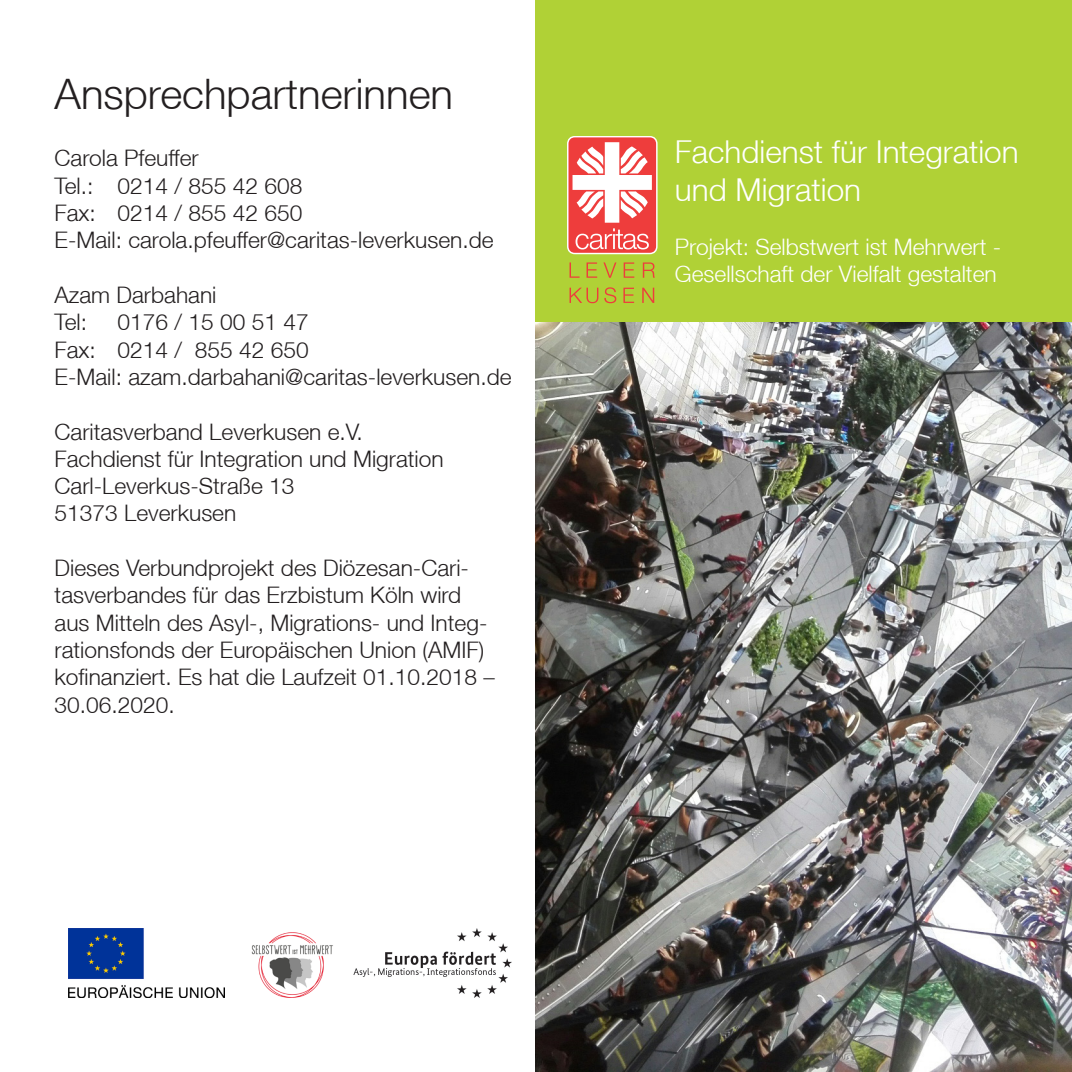
<style>
.page{position:relative;width:1072px;height:1072px;background:#fff}
.page>*{position:absolute;margin:0;border:0;box-sizing:border-box;transform-origin:0 0}
.t1{font:300 42px "Helvetica Neue LT";color:#231f20}
.t2{font:300 31.5px/37.8px "Helvetica Neue LT";color:#fff}
.t3{font:300 22.75px/27.3px "Helvetica Neue LT";color:#231f20}
.t4{font:300 22.75px/27.3px "Helvetica Neue LT";color:#fff}
</style>
<div class="page">
<img style="left:536px;top:322px;width:535px;height:749px">
<div style="left:536px;top:0;width:535px;height:322px;background:#b0d136"></div>
<svg style="left:567px;top:136px;width:90px;height:118px"></svg>
<div style="left:568px;top:137px;width:88px;height:116px;background:#ee3d3c;border-radius:7px"></div>
<svg style="left:572px;top:142px;width:80px;height:107px"></svg>
<svg style="left:569px;top:288px;width:29px;height:15px"></svg>
<svg style="left:604px;top:287px;width:12px;height:16px"></svg>
<svg style="left:623px;top:288px;width:11px;height:15px"></svg>
<svg style="left:569px;top:262px;width:10px;height:16px"></svg>
<svg style="left:586px;top:262px;width:11px;height:16px"></svg>
<svg style="left:603px;top:262px;width:13px;height:16px"></svg>
<svg style="left:623px;top:262px;width:11px;height:16px"></svg>
<svg style="left:643px;top:262px;width:12px;height:16px"></svg>
<svg style="left:642px;top:288px;width:12px;height:15px"></svg>
<img style="left:69px;top:928px;width:155px;height:69px">
<img style="left:353px;top:928px;width:159px;height:69px">
<img style="left:251px;top:932px;width:82px;height:65px">
<h1 class="t1" style="left:55px;top:68px;width:400px">Ansprechpartnerinnen</h1>
<p class="t3" style="left:55px;top:144px;width:440px">Carola Pfeuffer<br>Tel.: 0214 / 855 42 608<br>Fax: 0214 / 855 42 650<br>E-Mail: carola.pfeuffer@caritas-leverkusen.de</p>
<p class="t3" style="left:55px;top:281px;width:163px">Azam Darbahani<br>Tel:</p>
<p class="t3" style="left:55px;top:308px;width:458px;text-indent:63px">0176 / 15 00 51 47<br>Fax: 0214 / 855 42 650<br>E-Mail: azam.darbahani@caritas-leverkusen.de</p>
<p class="t3" style="left:55px;top:417px;width:390px">Caritasverband Leverkusen e.V.<br>Fachdienst für Integration und Migration<br>Carl-Leverkus-Straße 13<br>51373 Leverkusen</p>
<p class="t3" style="left:55px;top:554px;width:441px">Dieses Verbundprojekt des Diözesan-Cari&shy;tasverbandes für das Erzbistum Köln wird aus Mitteln des Asyl-, Migrations- und Integ&shy;rationsfonds der Europäischen Union (AMIF) kofinanziert. Es hat die Laufzeit 01.10.2018 – 30.06.2020.</p>
<h2 class="t2" style="left:675px;top:132px;width:345px">Fachdienst für Integration und Migration</h2>
<p class="t4" style="left:675px;top:233px;width:328px">Projekt: Selbstwert ist Mehrwert -<br>Gesellschaft der Vielfalt gestalten</p>
</div>
